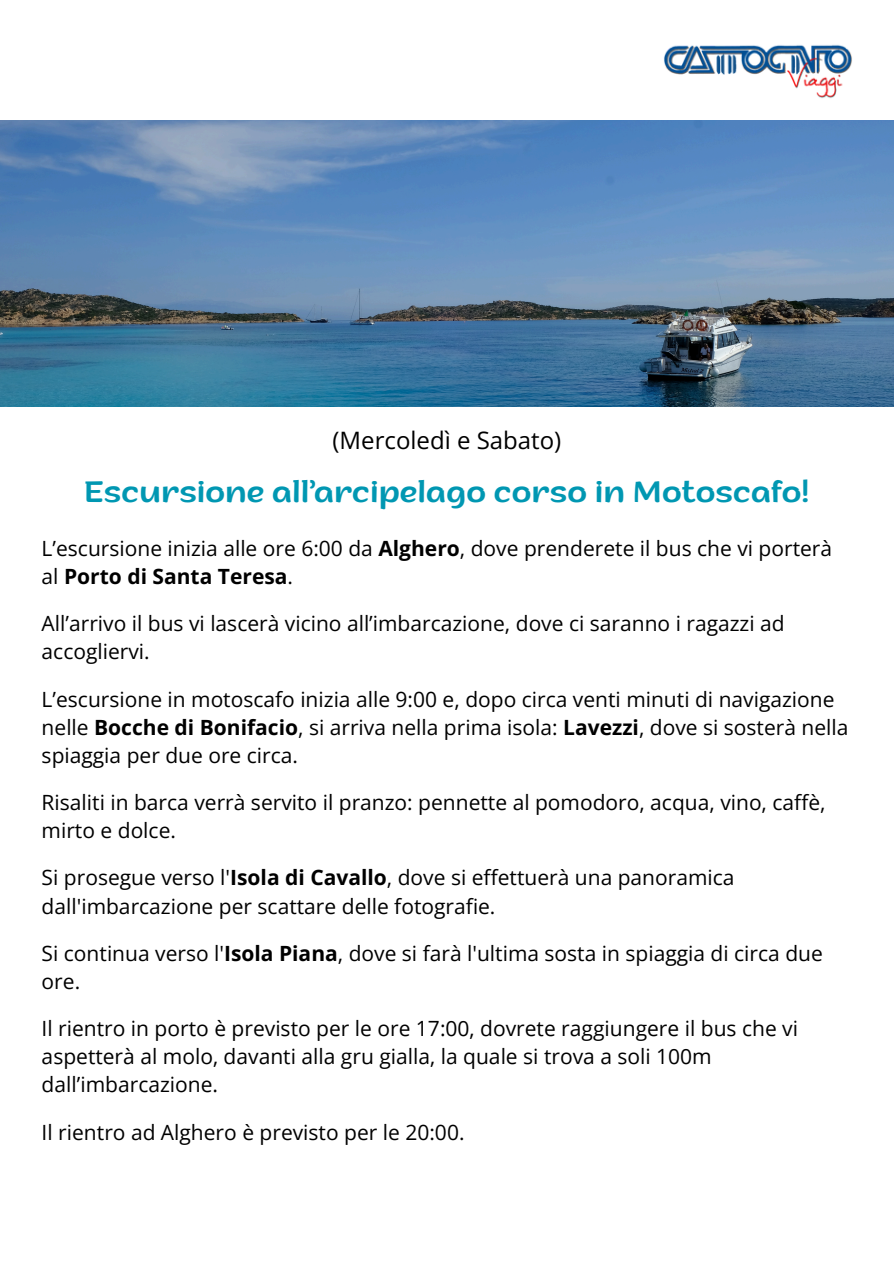
<style>
.page{position:relative;width:894px;height:1263px;background:#fff}
.page>*{position:absolute;margin:0;border:0;box-sizing:border-box;transform-origin:0 0}
.t1{font:30px "ZT Arturo";color:#0097b2}
.t2{font:24px "Open Sans";color:#000}
.t3{font:21px/28.2px "Open Sans";color:#000}
.s1{font-weight:700}
</style>
<div class="page">
<img style="left:664px;top:44px;width:188px;height:54px">
<img style="left:0;top:120px;width:893px;height:286px">
<p class="t2" style="left:332px;top:423px;width:230px">(Mercoledì e Sabato)</p>
<h1 class="t1" style="left:84px;top:480px;width:726px">Escursione all’arcipelago corso in Motoscafo!</h1>
<p class="t3" style="left:42px;top:534px;width:791px">L’escursione inizia alle ore 6:00 da <span class="s1">Alghero</span>, dove prenderete il bus che vi porterà al <span class="s1">Porto di Santa Teresa</span>.</p>
<p class="t3" style="left:42px;top:609px;width:744px">All’arrivo il bus vi lascerà vicino all’imbarcazione, dove ci saranno i ragazzi ad accogliervi.</p>
<p class="t3" style="left:42px;top:684px;width:808px">L’escursione in motoscafo inizia alle 9:00 e, dopo circa venti minuti di navigazione nelle <span class="s1">Bocche di Bonifacio</span>, si arriva nella prima isola: <span class="s1">Lavezzi</span>, dove si sosterà nella spiaggia per due ore circa.</p>
<p class="t3" style="left:42px;top:788px;width:785px">Risaliti in barca verrà servito il pranzo: pennette al pomodoro, acqua, vino, caffè, mirto e dolce.</p>
<p class="t3" style="left:42px;top:863px;width:694px">Si prosegue verso l'<span class="s1">Isola di Cavallo</span>, dove si effettuerà una panoramica dall'imbarcazione per scattare delle fotografie.</p>
<p class="t3" style="left:42px;top:939px;width:782px">Si continua verso l'<span class="s1">Isola Piana</span>, dove si farà l'ultima sosta in spiaggia di circa due ore.</p>
<p class="t3" style="left:42px;top:1014px;width:757px">Il rientro in porto è previsto per le ore 17:00, dovrete raggiungere il bus che vi aspetterà al molo, davanti alla gru gialla, la quale si trova a soli 100m dall’imbarcazione.</p>
<p class="t3" style="left:42px;top:1117px;width:424px">Il rientro ad Alghero è previsto per le 20:00.</p>
</div>
